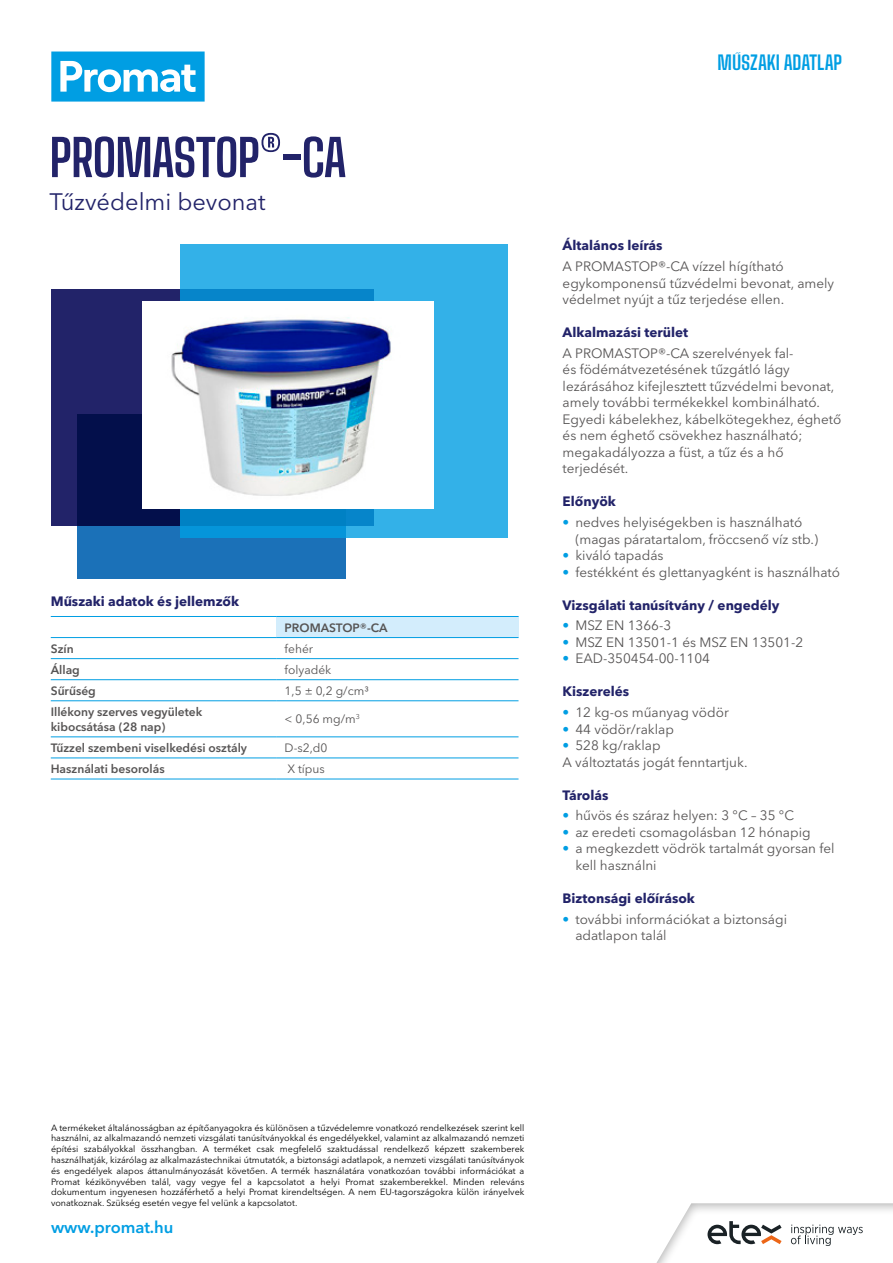
<style>
.page{position:relative;width:893px;height:1263px;background:#fff}
.page>*{position:absolute;margin:0;border:0;box-sizing:border-box;transform-origin:0 0}
.t1{font:700 50.4px "Big Shoulders Text";letter-spacing:-.025em;color:#222369}
.t2{font:23.7px "Avenir Next LT Pro";color:#222369}
.t3{font:700 19.5px "Big Shoulders Text";letter-spacing:-.015em;color:#009ee3}
.t4{font:600 16.5px "Avenir Next LT Pro";color:#009ee3}
.t5{font:13.5px/16.5px "Avenir Next LT Pro";color:#565454}
.t6{font:700 13.5px "Avenir Next LT Pro";color:#222369}
.t7{font:600 12px/15px "Avenir Next LT Pro";color:#565454}
.t8{font:12px "Avenir Next LT Pro";color:#565454}
.t9{font:9px/10.8px "Avenir Next LT Pro";color:#000;text-align:justify}
.s1{font-weight:700;color:#009ee3}
</style>
<div class="page">
<svg style="left:51px;top:52px;width:154px;height:50px"></svg>
<svg style="left:656px;top:1203px;width:237px;height:60px"></svg>
<div style="left:78px;top:415px;width:268px;height:164px;background:#1b71b8"></div>
<svg style="left:51px;top:289px;width:129px;height:236px;background:#171c5e"></svg>
<svg style="left:180px;top:245px;width:327px;height:293px;background:#2baae3"></svg>
<img style="left:142px;top:302px;width:291px;height:207px">
<div style="left:276px;top:616px;width:242px;height:21px;background:#d3edfc"></div>
<hr style="left:51px;top:616px;width:225px;height:1px;background:#009ee3">
<hr style="left:276px;top:616px;width:242px;height:1px;background:#009ee3">
<hr style="left:51px;top:637px;width:225px;height:1px;background:#009ee3">
<hr style="left:276px;top:637px;width:242px;height:1px;background:#009ee3">
<hr style="left:51px;top:658px;width:225px;height:1px;background:#009ee3">
<hr style="left:276px;top:658px;width:242px;height:1px;background:#009ee3">
<hr style="left:51px;top:679px;width:225px;height:1px;background:#009ee3">
<hr style="left:276px;top:679px;width:242px;height:1px;background:#009ee3">
<hr style="left:51px;top:700px;width:225px;height:1px;background:#009ee3">
<hr style="left:276px;top:700px;width:242px;height:1px;background:#009ee3">
<hr style="left:51px;top:736px;width:225px;height:1px;background:#009ee3">
<hr style="left:276px;top:736px;width:242px;height:1px;background:#009ee3">
<hr style="left:51px;top:757px;width:225px;height:1px;background:#009ee3">
<hr style="left:276px;top:757px;width:242px;height:1px;background:#009ee3">
<hr style="left:51px;top:779px;width:225px;height:1px;background:#009ee3">
<hr style="left:276px;top:779px;width:242px;height:1px;background:#009ee3">
<h1 class="t1" style="left:50px;top:123px;width:299px">PROMASTOP®-CA</h1>
<h2 class="t2" style="left:50px;top:188px;width:217px">Tűzvédelmi bevonat</h2>
<p class="t6" style="left:51px;top:593px;width:190px">Műszaki adatok és jellemzők</p>
<p class="t7" style="left:285px;top:620px;width:104px">PROMASTOP®-CA</p>
<p class="t7" style="left:51px;top:641px;width:24px">Szín</p>
<p class="t8" style="left:285px;top:641px;width:30px">fehér</p>
<p class="t7" style="left:51px;top:662px;width:31px">Állag</p>
<p class="t8" style="left:285px;top:662px;width:48px">folyadék</p>
<p class="t7" style="left:51px;top:683px;width:47px">Sűrűség</p>
<p class="t8" style="left:285px;top:683px;width:86px">1,5 ± 0,2 g/cm³</p>
<p class="t7" style="left:51px;top:704px;width:153px">Illékony szerves vegyületek kibocsátása (28 nap)</p>
<p class="t8" style="left:285px;top:712px;width:77px">&lt; 0,56 mg/m<sup>3</sup></p>
<p class="t7" style="left:51px;top:740px;width:198px">Tűzzel szembeni viselkedési osztály</p>
<p class="t8" style="left:285px;top:741px;width:44px">D-s2,d0</p>
<p class="t7" style="left:51px;top:761px;width:115px">Használati besorolás</p>
<p class="t8" style="left:287px;top:762px;width:39px">X típus</p>
<h3 class="t3" style="left:718px;top:49px;width:126px">MŰSZAKI ADATLAP</h3>
<p class="t6" style="left:563px;top:237px;width:101px">Általános leírás</p>
<p class="t5" style="left:563px;top:258px;width:273px">A PROMASTOP®-CA vízzel hígítható egykomponensű tűzvédelmi bevonat, amely védelmet nyújt a tűz terjedése ellen.</p>
<p class="t6" style="left:563px;top:324px;width:127px">Alkalmazási terület</p>
<p class="t5" style="left:563px;top:345px;width:280px">A PROMASTOP®-CA szerelvények fal-<br>és födémátvezetésének tűzgátló lágy lezárásához kifejlesztett tűzvédelmi bevonat, amely további termékekkel kombinálható.<br>Egyedi kábelekhez, kábelkötegekhez, éghető és nem éghető csövekhez használható; megakadályozza a füst, a tűz és a hő terjedését.</p>
<p class="t6" style="left:563px;top:493px;width:55px">Előnyök</p>
<p class="t5" style="left:575px;top:514px;width:244px;text-indent:-13px"><span class="s1">•</span> nedves helyiségekben is használható (magas páratartalom, fröccsenő víz stb.)</p>
<p class="t5" style="left:563px;top:547px;width:102px"><span class="s1">•</span> kiváló tapadás</p>
<p class="t5" style="left:563px;top:564px;width:279px"><span class="s1">•</span> festékként és glettanyagként is használható</p>
<p class="t6" style="left:563px;top:597px;width:218px">Vizsgálati tanúsítvány / engedély</p>
<p class="t5" style="left:563px;top:617px;width:110px"><span class="s1">•</span> MSZ EN 1366-3</p>
<p class="t5" style="left:563px;top:634px;width:242px"><span class="s1">•</span> MSZ EN 13501-1 és MSZ EN 13501-2</p>
<p class="t5" style="left:563px;top:650px;width:149px"><span class="s1">•</span> EAD-350454-00-1104</p>
<p class="t6" style="left:563px;top:683px;width:68px">Kiszerelés</p>
<p class="t5" style="left:563px;top:704px;width:168px"><span class="s1">•</span> 12 kg-os műanyag vödör</p>
<p class="t5" style="left:563px;top:721px;width:113px"><span class="s1">•</span> 44 vödör/raklap</p>
<p class="t5" style="left:563px;top:737px;width:186px"><span class="s1">•</span> 528 kg/raklap<br>A változtatás jogát fenntartjuk.</p>
<p class="t6" style="left:563px;top:787px;width:47px">Tárolás</p>
<p class="t5" style="left:563px;top:807px;width:233px"><span class="s1">•</span> hűvös és száraz helyen: 3 °C – 35 °C</p>
<p class="t5" style="left:563px;top:824px;width:249px"><span class="s1">•</span> az eredeti csomagolásban 12 hónapig</p>
<p class="t5" style="left:575px;top:840px;width:261px;text-indent:-13px"><span class="s1">•</span> a megkezdett vödrök tartalmát gyorsan fel kell használni</p>
<p class="t6" style="left:563px;top:890px;width:134px">Biztonsági előírások</p>
<p class="t5" style="left:575px;top:911px;width:213px;text-indent:-13px"><span class="s1">•</span> további információkat a biztonsági adatlapon talál</p>
<p class="t9" style="left:51px;top:1122px;width:475px">A termékeket általánosságban az építőanyagokra és különösen a tűzvédelemre vonatkozó rendelkezések szerint kell használni, az alkalmazandó nemzeti vizsgálati tanúsítványokkal és engedélyekkel, valamint az alkalmazandó nemzeti építési szabályokkal összhangban. A terméket csak megfelelő szaktudással rendelkező képzett szakemberek használhatják, kizárólag az alkalmazástechnikai útmutatók, a biztonsági adatlapok, a nemzeti vizsgálati tanúsítványok és engedélyek alapos áttanulmányozását követően. A termék használatára vonatkozóan további információkat a Promat kézikönyvében talál, vagy vegye fel a kapcsolatot a helyi Promat szakemberekkel. Minden releváns dokumentum ingyenesen hozzáférhető a helyi Promat kirendeltségen. A nem EU-tagországokra külön irányelvek vonatkoznak. Szükség esetén vegye fel velünk a kapcsolatot.</p>
<p class="t4" style="left:51px;top:1217px;width:124px">www.promat.hu</p>
</div>
